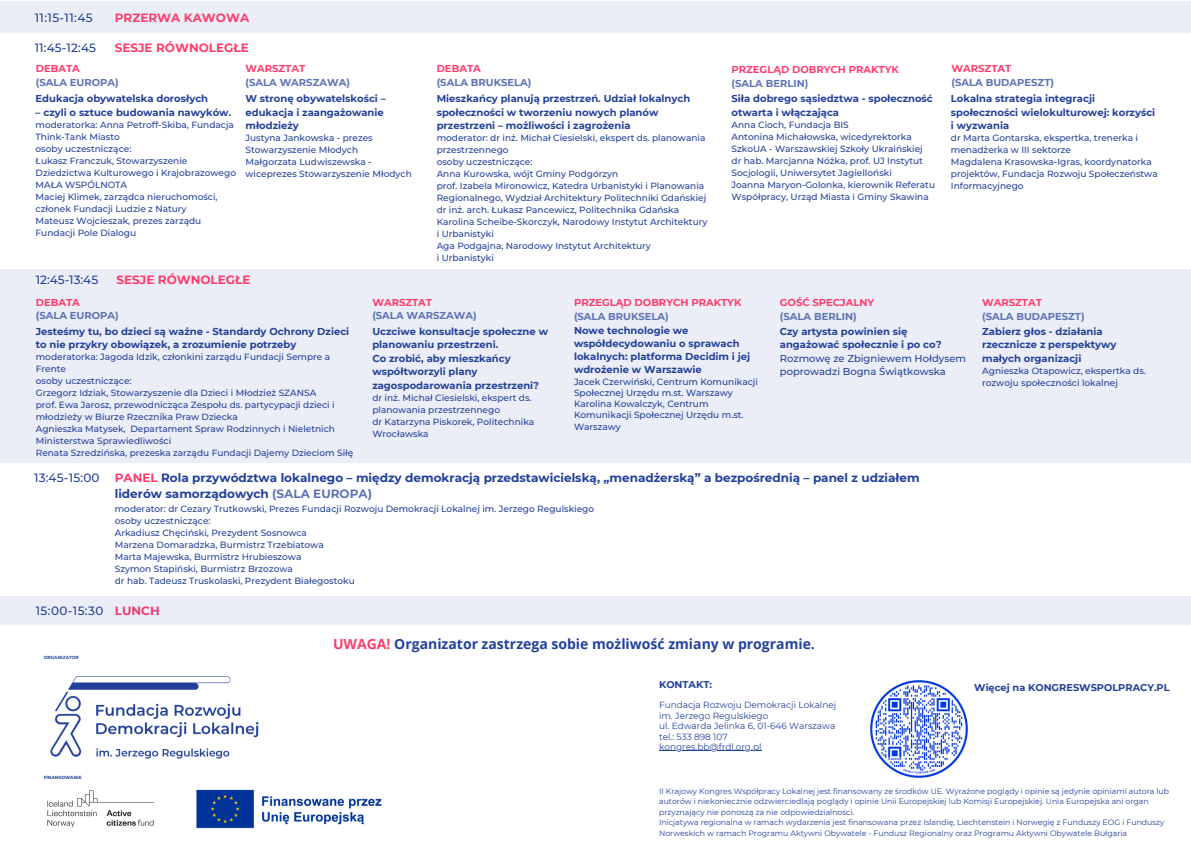
<style>
.page{position:relative;width:1191px;height:843px;background:#fff}
.page>*{position:absolute;margin:0;border:0;box-sizing:border-box;transform-origin:0 0}
.t1{font:700 14px "Open Sans";color:#23419b}
.t2{font:700 12px/16.5px "Montserrat";color:#21409a}
.t3{font:500 12px "Montserrat";letter-spacing:.015em;color:#21409a}
.t4{font:700 12px "Montserrat";color:#ff3d6d}
.t5{font:700 10px/13.5px "Montserrat";color:#23419b}
.t6{font:700 10px/13.5px "Montserrat";color:#5e73b5}
.t7{font:700 10px/13.5px "Montserrat";color:#ff3d6d}
.t8{font:500 10px/13.5px "Montserrat";color:#23419b}
.t9{font:700 9.8px "Montserrat";color:#21409a}
.t10{font:500 9px/12px "Montserrat";color:#23419b}
.t11{font:500 9px/11.2px "Montserrat";color:#21409a}
.t12{font:8.9px/10.4px "Montserrat";color:#21409a}
.t13{font:7.8px/10.4px "Montserrat";color:#21409a}
.t14{font:700 4.4px "Montserrat";color:#21409a}
.s1{color:#ff3d6d}
.s2{color:#5e73b5}
</style>
<div class="page">
<div style="left:0;top:269px;width:1190px;height:194px;background:#ebeef6"></div>
<img style="left:196px;top:789px;width:186px;height:40px">
<img style="left:50px;top:676px;width:209px;height:83px">
<img style="left:47px;top:790px;width:107px;height:38px">
<hr style="left:659px;top:750px;width:102px;height:1px;background:#21409a">
<img style="left:870px;top:680px;width:98px;height:98px">
<div style="left:0;top:2px;width:1190px;height:31px;background:#ebeef6"></div>
<div style="left:0;top:596px;width:1190px;height:28px;background:#ebeef6"></div>
<p class="t3" style="left:35px;top:10px;width:60px">11:15-11:45</p>
<p class="t4" style="left:115px;top:10px;width:136px">PRZERWA KAWOWA</p>
<h5 class="t3" style="left:35px;top:40px;width:63px">11:45-12:45</h5>
<h5 class="t4" style="left:115px;top:40px;width:136px">SESJE RÓWNOLEGŁE</h5>
<p class="t6" style="left:36px;top:62px;width:85px"><span class="s1">DEBATA<br></span>(SALA EUROPA)</p>
<p class="t6" style="left:245px;top:62px;width:106px"><span class="s1">WARSZTAT<br></span>(SALA WARSZAWA)</p>
<p class="t6" style="left:436px;top:62px;width:96px"><span class="s1">DEBATA<br></span>(SALA BRUKSELA)</p>
<h4 class="t7" style="left:731px;top:63px;width:169px">PRZEGLĄD DOBRYCH PRAKTYK <span class="s2">(SALA BERLIN)</span></h4>
<h6 class="t6" style="left:951px;top:62px;width:104px"><span class="s1">WARSZTAT<br></span>(SALA BUDAPESZT)</h6>
<h5 class="t5" style="left:36px;top:92px;width:174px">Edukacja obywatelska dorosłych</h5>
<h5 class="t5" style="left:36px;top:105px;width:197px">– czyli o sztuce budowania nawyków.</h5>
<h5 class="t10" style="left:36px;top:118px;width:202px">moderatorka: Anna Petroff-Skiba, Fundacja<br>Think-Tank Miasto<br>osoby uczestniczące:<br>Łukasz Franczuk, Stowarzyszenie<br>Dziedzictwa Kulturowego i Krajobrazowego<br>MAŁA WSPÓLNOTA<br>Maciej Klimek, zarządca nieruchomości, członek Fundacji Ludzie z Natury<br>Mateusz Wojcieszak, prezes zarządu<br>Fundacji Pole Dialogu</h5>
<h5 class="t5" style="left:245px;top:92px;width:142px">W stronę obywatelskości – edukacja i zaangażowanie młodzieży</h5>
<h5 class="t10" style="left:245px;top:132px;width:168px">Justyna Jankowska - prezes<br>Stowarzyszenie Młodych<br>Małgorzata Ludwiszewska - wiceprezes Stowarzyszenie Młodych</h5>
<h3 class="t3" style="left:36px;top:272px;width:64px">12:45-13:45</h3>
<h2 class="t4" style="left:116px;top:272px;width:136px">SESJE RÓWNOLEGŁE</h2>
<h3 class="t5" style="left:436px;top:92px;width:255px">Mieszkańcy planują przestrzeń. Udział lokalnych społeczności w tworzeniu nowych planów przestrzeni – możliwości i zagrożenia</h3>
<h3 class="t10" style="left:436px;top:132px;width:272px">moderator: dr inż. Michał Ciesielski, ekspert ds. planowania przestrzennego<br>osoby uczestniczące:<br>Anna Kurowska, wójt Gminy Podgórzyn<br>prof. Izabela Mironowicz, Katedra Urbanistyki i Planowania Regionalnego, Wydział Architektury Politechniki Gdańskiej dr inż. arch. Łukasz Pancewicz, Politechnika Gdańska Karolina Scheibe-Skorczyk, Narodowy Instytut Architektury i Urbanistyki<br>Aga Podgajna, Narodowy Instytut Architektury<br>i Urbanistyki</h3>
<h3 class="t5" style="left:731px;top:92px;width:203px">Siła dobrego sąsiedztwa - społeczność otwarta i włączająca</h3>
<h3 class="t10" style="left:731px;top:118px;width:205px">Anna Cioch, Fundacja BIS<br>Antonina Michałowska, wicedyrektorka SzkoUA - Warszawskiej Szkoły Ukraińskiej<br>dr hab. Marcjanna Nóżka, prof. UJ Instytut Socjologii, Uniwersytet Jagielloński<br>Joanna Maryon-Golonka, kierownik Referatu Współpracy, Urząd Miasta i Gminy Skawina</h3>
<h3 class="t5" style="left:950px;top:92px;width:206px">Lokalna strategia integracji społeczności wielokulturowej: korzyści i wyzwania</h3>
<h3 class="t10" style="left:950px;top:132px;width:208px">dr Marta Gontarska, ekspertka, trenerka i menadżerka w III sektorze<br>Magdalena Krasowska-Igras, koordynatorka projektów, Fundacja Rozwoju Społeczeństwa Informacyjnego</h3>
<p class="t7" style="left:779px;top:295px;width:96px">GOŚĆ SPECJALNY</p>
<p class="t6" style="left:779px;top:309px;width:78px">(SALA BERLIN)</p>
<p class="t5" style="left:779px;top:324px;width:163px">Czy artysta powinien się angażować społecznie i po co?</p>
<p class="t8" style="left:779px;top:351px;width:188px">Rozmowę ze Zbigniewem Hołdysem poprowadzi Bogna Świątkowska</p>
<p class="t6" style="left:372px;top:295px;width:106px"><span class="s1">WARSZTAT<br></span>(SALA WARSZAWA)</p>
<p class="t6" style="left:982px;top:295px;width:104px"><span class="s1">WARSZTAT<br></span>(SALA BUDAPESZT)</p>
<p class="t6" style="left:36px;top:295px;width:85px"><span class="s1">DEBATA<br></span>(SALA EUROPA)</p>
<h5 class="t7" style="left:574px;top:295px;width:169px">PRZEGLĄD DOBRYCH PRAKTYK <span class="s2">(SALA BRUKSELA)</span></h5>
<h2 class="t5" style="left:574px;top:324px;width:178px;line-height:12.8px">Nowe technologie we współdecydowaniu o sprawach lokalnych: platforma Decidim i jej wdrożenie w Warszawie</h2>
<h2 class="t11" style="left:574px;top:375px;width:185px">Jacek Czerwiński, Centrum Komunikacji<br>Społecznej Urzędu m.st. Warszawy<br>Karolina Kowalczyk, Centrum<br>Komunikacji Społecznej Urzędu m.st.<br>Warszawy</h2>
<h4 class="t5" style="left:36px;top:324px;width:315px">Jesteśmy tu, bo dzieci są ważne - Standardy Ochrony Dzieci to nie przykry obowiązek, a zrozumienie potrzeby</h4>
<h4 class="t10" style="left:36px;top:351px;width:319px">moderatorka: Jagoda Idzik, członkini zarządu Fundacji Sempre a Frente<br>osoby uczestniczące:<br>Grzegorz Idziak, Stowarzyszenie dla Dzieci i Młodzież SZANSA<br>prof. Ewa Jarosz, przewodnicząca Zespołu ds. partycypacji dzieci i młodzieży w Biurze Rzecznika Praw Dziecka<br>Agnieszka Matysek, Departament Spraw Rodzinnych i Nieletnich Ministerstwa Sprawiedliwości<br>Renata Szredzińska, prezeska zarządu Fundacji Dajemy Dzieciom Siłę</h4>
<h3 class="t5" style="left:372px;top:324px;width:177px">Uczciwe konsultacje społeczne w planowaniu przestrzeni.<br>Co zrobić, aby mieszkańcy współtworzyli plany zagospodarowania przestrzeni?</h3>
<h3 class="t10" style="left:372px;top:391px;width:163px">dr inż. Michał Ciesielski, ekspert ds. planowania przestrzennego<br>dr Katarzyna Piskorek, Politechnika<br>Wrocławska</h3>
<h4 class="t5" style="left:982px;top:324px;width:136px">Zabierz głos - działania rzecznicze z perspektywy małych organizacji</h4>
<h4 class="t10" style="left:982px;top:364px;width:165px">Agnieszka Otapowicz, ekspertka ds. rozwoju społeczności lokalnej</h4>
<h5 class="t3" style="left:34px;top:470px;width:67px">13:45-15:00</h5>
<h2 class="t2" style="left:115px;top:469px;width:806px"><span class="s1">PANEL</span> Rola przywództwa lokalnego – między demokracją przedstawicielską, „menadżerską” a bezpośrednią – panel z udziałem liderów samorządowych <span class="s2">(SALA EUROPA)</span></h2>
<h2 class="t10" style="left:115px;top:502px;width:481px">moderator: dr Cezary Trutkowski, Prezes Fundacji Rozwoju Demokracji Lokalnej im. Jerzego Regulskiego osoby uczestniczące:<br>Arkadiusz Chęciński, Prezydent Sosnowca<br>Marzena Domaradzka, Burmistrz Trzebiatowa<br>Marta Majewska, Burmistrz Hrubieszowa<br>Szymon Stapiński, Burmistrz Brzozowa</h2>
<h1 class="t10" style="left:115px;top:574px;width:241px">dr hab. Tadeusz Truskolaski, Prezydent Białegostoku</h1>
<h5 class="t3" style="left:36px;top:603px;width:69px">15:00-15:30</h5>
<h4 class="t4" style="left:115px;top:603px;width:46px">LUNCH</h4>
<h5 class="t14" style="left:44px;top:654px;width:36px">ORGANIZATOR</h5>
<h3 class="t14" style="left:44px;top:774px;width:39px">FINANSOWANIE</h3>
<h4 class="t1" style="left:333px;top:634px;width:483px"><span class="s1">UWAGA!</span> Organizator zastrzega sobie możliwość zmiany w programie.</h4>
<h2 class="t9" style="left:659px;top:678px;width:54px">KONTAKT:</h2>
<h4 class="t12" style="left:659px;top:699px;width:179px">Fundacja Rozwoju Demokracji Lokalnej im. Jerzego Regulskiego<br>ul. Edwarda Jelinka 6, 01-646 Warszawa tel.: 533 898 107</h4>
<h5 class="t12" style="left:659px;top:741px;width:104px">kongres.bb@frdl.org.pl</h5>
<h4 class="t9" style="left:974px;top:681px;width:197px">Więcej na KONGRESWSPOLPRACY.PL</h4>
<h4 class="t13" style="left:659px;top:785px;width:511px">II Krajowy Kongres Współpracy Lokalnej jest finansowany ze środków UE. Wyrażone poglądy i opinie są jedynie opiniami autora lub autorów i niekoniecznie odzwierciedlają poglądy i opinie Unii Europejskiej lub Komisji Europejskiej. Unia Europejska ani organ przyznający nie ponoszą za nie odpowiedzialności.</h4>
<h4 class="t13" style="left:659px;top:816px;width:507px">Inicjatywa regionalna w ramach wydarzenia jest finansowana przez Islandię, Liechtenstein i Norwegię z Funduszy EOG i Funduszy<br>Norweskich w ramach Programu Aktywni Obywatele - Fundusz Regionalny oraz Programu Aktywni Obywatele Bułgaria</h4>
</div>
